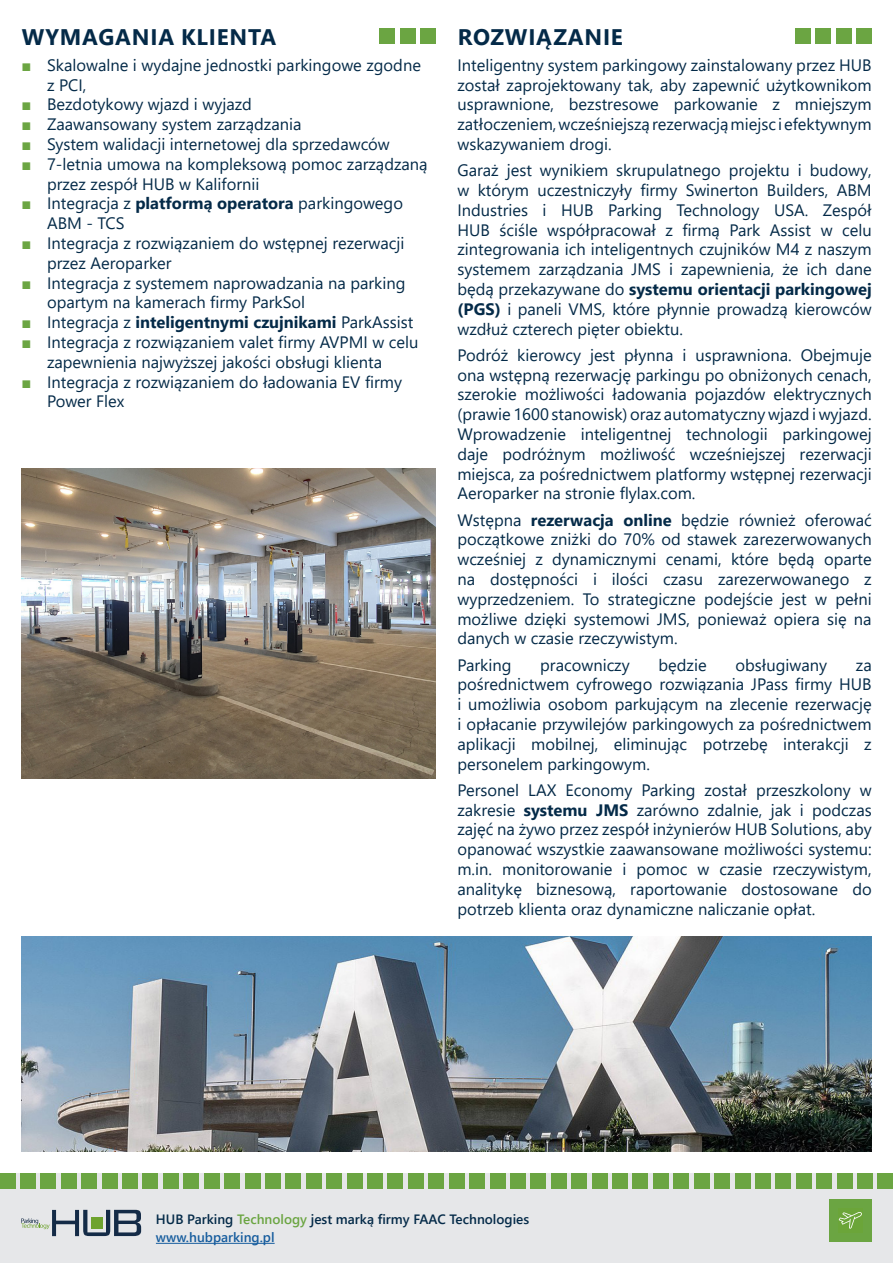
<style>
.page{position:relative;width:893px;height:1263px;background:#fff}
.page>*{position:absolute;margin:0;border:0;box-sizing:border-box;transform-origin:0 0}
.Titolo_sezione__riqu{font:700 22.5px "Segoe UI";letter-spacing:.035em;color:#042a48}
.Testo_Riquadri{font:16.5px/19.8px "Segoe UI";color:#042a48}
.t1{font:700 16.5px "Segoe UI";color:#042a48}
.t2{font:600 13.5px "Segoe UI";color:#042a48}
.t3{font:600 13.5px "Segoe UI";color:#175d9e}
.s1{font-family:"Arial";color:#6ba542}
.s2{font-weight:700}
.s3{font-family:"Arial";font-weight:400;color:#6ba542}
.s4{font-weight:400}
.s5{color:#6ba542}
</style>
<div class="page">
<div style="left:0;top:1173px;width:893px;height:90px;background:#e6e7e9"></div>
<div style="left:421px;top:29px;width:15px;height:15px;background:#6ba542"></div>
<div style="left:400px;top:29px;width:15px;height:15px;background:#6ba542"></div>
<div style="left:380px;top:29px;width:15px;height:15px;background:#6ba542"></div>
<div style="left:856px;top:29px;width:16px;height:15px;background:#6ba542"></div>
<div style="left:836px;top:29px;width:15px;height:15px;background:#6ba542"></div>
<div style="left:816px;top:29px;width:15px;height:15px;background:#6ba542"></div>
<div style="left:795px;top:29px;width:15px;height:15px;background:#6ba542"></div>
<img style="left:21px;top:936px;width:851px;height:215px">
<img style="left:21px;top:468px;width:415px;height:310px">
<hr style="left:156px;top:1243px;width:119px;height:1px;background:#175d9e">
<svg style="left:21px;top:1210px;width:120px;height:26px"></svg>
<div style="left:829px;top:1199px;width:43px;height:43px;background:#6ba542"></div>
<div style="left:838px;top:1208px;width:24px;height:24px;background:#6ba539"></div>
<svg style="left:839px;top:1212px;width:23px;height:16px"></svg>
<div style="left:82px;top:1173px;width:15px;height:15px;background:#6ba542"></div>
<div style="left:408px;top:1173px;width:15px;height:15px;background:#6ba542"></div>
<div style="left:245px;top:1173px;width:15px;height:15px;background:#6ba542"></div>
<div style="left:572px;top:1173px;width:15px;height:15px;background:#6ba542"></div>
<div style="left:796px;top:1173px;width:15px;height:15px;background:#6ba542"></div>
<div style="left:163px;top:1173px;width:15px;height:15px;background:#6ba542"></div>
<div style="left:490px;top:1173px;width:15px;height:15px;background:#6ba542"></div>
<div style="left:714px;top:1173px;width:16px;height:15px;background:#6ba542"></div>
<div style="left:327px;top:1173px;width:15px;height:15px;background:#6ba542"></div>
<div style="left:653px;top:1173px;width:15px;height:15px;background:#6ba542"></div>
<div style="left:61px;top:1173px;width:15px;height:15px;background:#6ba542"></div>
<div style="left:388px;top:1173px;width:15px;height:15px;background:#6ba542"></div>
<div style="left:225px;top:1173px;width:15px;height:15px;background:#6ba542"></div>
<div style="left:551px;top:1173px;width:15px;height:15px;background:#6ba542"></div>
<div style="left:776px;top:1173px;width:15px;height:15px;background:#6ba542"></div>
<div style="left:143px;top:1173px;width:15px;height:15px;background:#6ba542"></div>
<div style="left:469px;top:1173px;width:16px;height:15px;background:#6ba542"></div>
<div style="left:694px;top:1173px;width:15px;height:15px;background:#6ba542"></div>
<div style="left:306px;top:1173px;width:15px;height:15px;background:#6ba542"></div>
<div style="left:633px;top:1173px;width:15px;height:15px;background:#6ba542"></div>
<div style="left:857px;top:1173px;width:16px;height:15px;background:#6ba542"></div>
<div style="left:878px;top:1173px;width:15px;height:15px;background:#6ba542"></div>
<div style="left:41px;top:1173px;width:15px;height:15px;background:#6ba542"></div>
<div style="left:367px;top:1173px;width:16px;height:15px;background:#6ba542"></div>
<div style="left:204px;top:1173px;width:15px;height:15px;background:#6ba542"></div>
<div style="left:531px;top:1173px;width:15px;height:15px;background:#6ba542"></div>
<div style="left:755px;top:1173px;width:15px;height:15px;background:#6ba542"></div>
<div style="left:122px;top:1173px;width:16px;height:15px;background:#6ba542"></div>
<div style="left:449px;top:1173px;width:15px;height:15px;background:#6ba542"></div>
<div style="left:674px;top:1173px;width:15px;height:15px;background:#6ba542"></div>
<div style="left:286px;top:1173px;width:15px;height:15px;background:#6ba542"></div>
<div style="left:612px;top:1173px;width:16px;height:15px;background:#6ba542"></div>
<div style="left:837px;top:1173px;width:15px;height:15px;background:#6ba542"></div>
<div style="left:20px;top:1173px;width:16px;height:15px;background:#6ba542"></div>
<div style="left:0;top:1173px;width:15px;height:15px;background:#6ba542"></div>
<div style="left:347px;top:1173px;width:15px;height:15px;background:#6ba542"></div>
<div style="left:184px;top:1173px;width:15px;height:15px;background:#6ba542"></div>
<div style="left:510px;top:1173px;width:15px;height:15px;background:#6ba542"></div>
<div style="left:735px;top:1173px;width:15px;height:15px;background:#6ba542"></div>
<div style="left:102px;top:1173px;width:15px;height:15px;background:#6ba542"></div>
<div style="left:429px;top:1173px;width:15px;height:15px;background:#6ba542"></div>
<div style="left:265px;top:1173px;width:16px;height:15px;background:#6ba542"></div>
<div style="left:592px;top:1173px;width:15px;height:15px;background:#6ba542"></div>
<div style="left:817px;top:1173px;width:15px;height:15px;background:#6ba542"></div>
<p class="Titolo_sezione__riqu" style="left:22px;top:16px;width:256px">WYMAGANIA KLIENTA</p>
<p class="Titolo_sezione__riqu" style="left:458px;top:16px;width:167px">ROZWIĄZANIE</p>
<p class="Testo_Riquadri" style="left:47px;top:54px;width:375px;text-indent:-26px"><span class="s1">■</span> Skalowalne i wydajne jednostki parkingowe zgodne z PCI,</p>
<p class="Testo_Riquadri" style="left:22px;top:93px;width:232px"><span class="s1">■</span> Bezdotykowy wjazd i wyjazd</p>
<p class="Testo_Riquadri" style="left:22px;top:113px;width:281px"><span class="s1">■</span> Zaawansowany system zarządzania</p>
<p class="Testo_Riquadri" style="left:22px;top:133px;width:370px"><span class="s1">■</span> System walidacji internetowej dla sprzedawców</p>
<p class="Testo_Riquadri" style="left:47px;top:153px;width:382px;text-indent:-26px"><span class="s1">■</span> 7-letnia umowa na kompleksową pomoc zarządzaną przez zespół HUB w Kalifornii</p>
<p class="Testo_Riquadri" style="left:47px;top:192px;width:357px;text-indent:-26px"><span class="s1">■</span> Integracja z <span class="s2">platformą operatora</span> parkingowego<br>ABM - TCS</p>
<p class="Testo_Riquadri" style="left:47px;top:232px;width:359px;text-indent:-26px"><span class="s1">■</span> Integracja z rozwiązaniem do wstępnej rezerwacji przez Aeroparker</p>
<p class="Testo_Riquadri" style="left:47px;top:271px;width:360px;text-indent:-26px"><span class="s1">■</span> Integracja z systemem naprowadzania na parking opartym na kamerach firmy ParkSol</p>
<p class="t1" style="left:22px;top:307px;width:393px"><span class="s3">■</span> <span class="s4">Integracja z</span> inteligentnymi czujnikami <span class="s4">ParkAssist</span></p>
<p class="Testo_Riquadri" style="left:47px;top:331px;width:373px;text-indent:-26px"><span class="s1">■</span> Integracja z rozwiązaniem valet firmy AVPMI w celu zapewnienia najwyższej jakości obsługi klienta</p>
<p class="Testo_Riquadri" style="left:47px;top:370px;width:357px;text-indent:-26px"><span class="s1">■</span> Integracja z rozwiązaniem do ładowania EV firmy<br>Power Flex</p>
<p class="Testo_Riquadri" style="left:457px;top:54px;width:416px;text-align:justify">Inteligentny system parkingowy zainstalowany przez HUB został zaprojektowany tak, aby zapewnić użytkownikom usprawnione, bezstresowe parkowanie z mniejszym zatłoczeniem, wcześniejszą rezerwacją miejsc i efektywnym wskazywaniem drogi.</p>
<p class="Testo_Riquadri" style="left:457px;top:159px;width:416px;text-align:justify">Garaż jest wynikiem skrupulatnego projektu i budowy, w którym uczestniczyły firmy Swinerton Builders, ABM Industries i HUB Parking Technology USA. Zespół HUB ściśle współpracował z firmą Park Assist w celu zintegrowania ich inteligentnych czujników M4 z naszym systemem zarządzania JMS i zapewnienia, że ich dane będą przekazywane do <span class="s2">systemu orientacji parkingowej (PGS)</span> i paneli VMS, które płynnie prowadzą kierowców wzdłuż czterech pięter obiektu.</p>
<p class="Testo_Riquadri" style="left:457px;top:344px;width:416px;text-align:justify">Podróż kierowcy jest płynna i usprawniona. Obejmuje ona wstępną rezerwację parkingu po obniżonych cenach, szerokie możliwości ładowania pojazdów elektrycznych (prawie 1600 stanowisk) oraz automatyczny wjazd i wyjazd.<br>Wprowadzenie inteligentnej technologii parkingowej daje podróżnym możliwość wcześniejszej rezerwacji miejsca, za pośrednictwem platformy wstępnej rezerwacji Aeroparker na stronie flylax.com.</p>
<p class="Testo_Riquadri" style="left:457px;top:508px;width:416px;text-align:justify">Wstępna <span class="s2">rezerwacja online</span> będzie również oferować początkowe zniżki do 70% od stawek zarezerwowanych wcześniej z dynamicznymi cenami, które będą oparte na dostępności i ilości czasu zarezerwowanego z wyprzedzeniem. To strategiczne podejście jest w pełni możliwe dzięki systemowi JMS, ponieważ opiera się na danych w czasie rzeczywistym.</p>
<p class="Testo_Riquadri" style="left:457px;top:653px;width:56px">Parking</p>
<p class="Testo_Riquadri" style="left:540px;top:653px;width:91px">pracowniczy</p>
<p class="Testo_Riquadri" style="left:658px;top:653px;width:50px">będzie</p>
<p class="Testo_Riquadri" style="left:735px;top:653px;width:93px">obsługiwany</p>
<p class="Testo_Riquadri" style="left:457px;top:653px;width:416px;text-align:justify;text-indent:398px">za pośrednictwem cyfrowego rozwiązania JPass firmy HUB i umożliwia osobom parkującym na zlecenie rezerwację i opłacanie przywilejów parkingowych za pośrednictwem aplikacji mobilnej, eliminując potrzebę interakcji z personelem parkingowym.</p>
<p class="Testo_Riquadri" style="left:457px;top:778px;width:416px;text-align:justify">Personel LAX Economy Parking został przeszkolony w zakresie <span class="s2">systemu JMS</span> zarówno zdalnie, jak i podczas zajęć na żywo przez zespół inżynierów HUB Solutions, aby opanować wszystkie zaawansowane możliwości systemu: m.in. monitorowanie i pomoc w czasie rzeczywistym, analitykę biznesową, raportowanie dostosowane do potrzeb klienta oraz dynamiczne naliczanie opłat.</p>
<p class="t2" style="left:156px;top:1206px;width:375px">HUB Parking <span class="s5">Technology</span> jest marką firmy FAAC Technologies</p>
<p class="t3" style="left:156px;top:1224px;width:120px">www.hubparking.pl</p>
</div>
